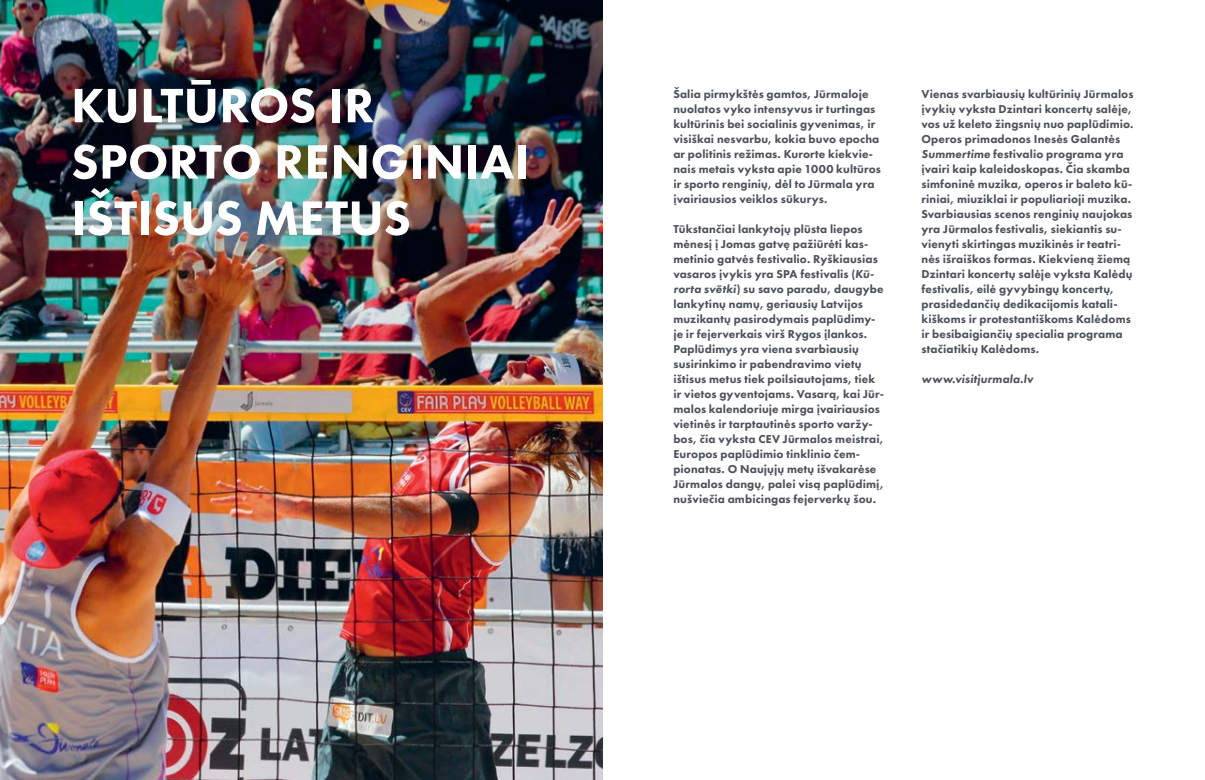
<style>
.page{position:relative;width:1205px;height:780px;background:#fff}
.page>*{position:absolute;margin:0;border:0;box-sizing:border-box;transform-origin:0 0}
.t1{font:50px/56.2px "Futura PT Heavy";color:#fff}
.t2{font:11.88px/15px "Futura PT Heavy";letter-spacing:.01em;color:#4d525a}
.t3{font:11.88px "Futura PT Heavy Obl";letter-spacing:.01em;color:#4d525a}
.s1{font-family:"Futura PT Heavy Obl"}
</style>
<div class="page">
<img style="left:0;top:0;width:602px;height:780px">
<h1 class="t1" style="left:71px;top:77px;width:460px">KULTŪROS IR<br>SPORTO RENGINIAI<br>IŠTISUS METUS</h1>
<p class="t2" style="left:673px;top:86px;width:209px">Šalia pirmykštės gamtos, Jūrmaloje nuolatos vyko intensyvus ir turtingas kultūrinis bei socialinis gyvenimas, ir visiškai nesvarbu, kokia buvo epocha ar politinis režimas. Kurorte kiekvie&shy;nais metais vyksta apie 1000 kultūros ir sporto renginių, dėl to Jūrmala yra įvairiausios veiklos sūkurys.</p>
<p class="t2" style="left:673px;top:221px;width:212px">Tūkstančiai lankytojų plūsta liepos mėnesį į Jomas gatvę pažiūrėti kas&shy;metinio gatvės festivalio. Ryškiausias vasaros įvykis yra SPA festivalis (<span class="s1">Kū&shy;rorta svētki</span>) su savo paradu, daugybe lankytinų namų, geriausių Latvijos muzikantų pasirodymais paplūdimy&shy;je ir fejerverkais virš Rygos įlankos.<br>Paplūdimys yra viena svarbiausių susirinkimo ir pabendravimo vietų ištisus metus tiek poilsiautojams, tiek ir vietos gyventojams. Vasarą, kai Jūr&shy;malos kalendoriuje mirga įvairiausios vietinės ir tarptautinės sporto varžy&shy;bos, čia vyksta CEV Jūrmalos meistrai, Europos paplūdimio tinklinio čem&shy;pionatas. O Naujųjų metų išvakarėse Jūrmalos dangų, palei visą paplūdimį, nušviečia ambicingas fejerverkų šou.</p>
<p class="t2" style="left:921px;top:86px;width:213px">Vienas svarbiausių kultūrinių Jūrmalos įvykių vyksta Dzintari koncertų salėje, vos už keleto žingsnių nuo paplūdimio.<br>Operos primadonos Inesės Galantės <span class="s1">Summertime</span> festivalio programa yra įvairi kaip kaleidoskopas. Čia skamba simfoninė muzika, operos ir baleto kū&shy;riniai, miuziklai ir populiarioji muzika.<br>Svarbiausias scenos renginių naujokas yra Jūrmalos festivalis, siekiantis su&shy;vienyti skirtingas muzikinės ir teatri&shy;nės išraiškos formas. Kiekvieną žiemą Dzintari koncertų salėje vyksta Kalėdų festivalis, eilė gyvybingų koncertų, prasidedančių dedikacijomis katali&shy;kiškoms ir protestantiškoms Kalėdoms ir besibaigiančių specialia programa stačiatikių Kalėdoms.</p>
<p class="t3" style="left:921px;top:371px;width:113px">www.visitjurmala.lv</p>
</div>
